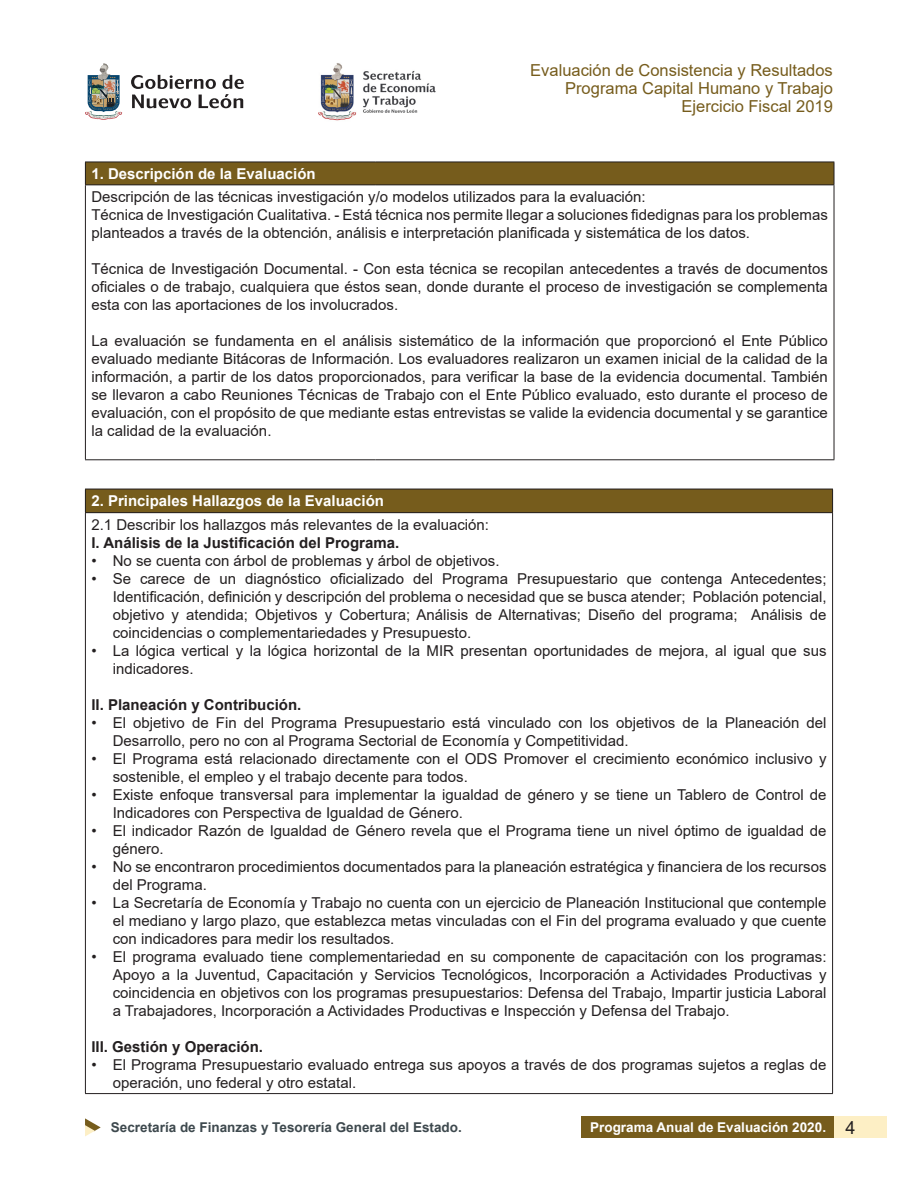
<style>
.page{position:relative;width:918px;height:1188px;background:#fff}
.page>*{position:absolute;margin:0;border:0;box-sizing:border-box;transform-origin:0 0}
.t1{font:16.5px/18px "Arial";color:#765c1c;text-align:right}
.t2{font:15px/18px "Arial";color:#231f20}
.t3{font:700 15px "Arial";color:#231f20}
.t4{font:700 15px "Arial";color:#fff}
.t5{font:700 13.5px "Arial";color:#3e494e}
.t6{font:700 13.5px "Arial";color:#fff}
.s1{font-weight:400;font-size:18px;color:#231f20}
</style>
<div class="page">
<svg style="left:131px;top:75px;width:113px;height:33px"></svg>
<svg style="left:85px;top:63px;width:38px;height:57px"></svg>
<div style="left:582px;top:1117px;width:253px;height:21px;background:#765c1c"></div>
<div style="left:835px;top:1117px;width:52px;height:21px;background:#fdefc5"></div>
<svg style="left:85px;top:1118px;width:16px;height:18px"></svg>
<img style="left:318px;top:63px;width:118px;height:58px">
<div style="left:85px;top:162px;width:749px;height:23px;background:#765c1c"></div>
<hr style="left:85px;top:162px;width:290px;height:1px;background:#231f20">
<svg style="left:85px;top:162px;width:1px;height:22px"></svg>
<hr style="left:375px;top:162px;width:459px;height:1px;background:#231f20">
<svg style="left:834px;top:162px;width:1px;height:22px"></svg>
<hr style="left:85px;top:184px;width:290px;height:1px;background:#231f20">
<hr style="left:375px;top:184px;width:459px;height:1px;background:#231f20">
<hr style="left:85px;top:185px;width:1px;height:274px;background:#231f20">
<hr style="left:834px;top:185px;width:1px;height:274px;background:#231f20">
<hr style="left:85px;top:459px;width:290px;height:1px;background:#231f20">
<hr style="left:375px;top:459px;width:459px;height:1px;background:#231f20">
<div style="left:85px;top:489px;width:748px;height:24px;background:#765c1c"></div>
<hr style="left:85px;top:489px;width:748px;height:1px;background:#231f20">
<hr style="left:85px;top:512px;width:748px;height:1px;background:#231f20">
<hr style="left:85px;top:1093px;width:748px;height:1px;background:#231f20">
<svg style="left:85px;top:489px;width:1px;height:23px"></svg>
<hr style="left:85px;top:513px;width:1px;height:580px;background:#231f20">
<svg style="left:832px;top:489px;width:1px;height:23px"></svg>
<hr style="left:832px;top:513px;width:1px;height:580px;background:#231f20">
<p class="t1" style="left:530px;top:61px;width:304px">Evaluación de Consistencia y Resultados<br>Programa Capital Humano y Trabajo<br>Ejercicio Fiscal 2019</p>
<p class="t4" style="left:91px;top:163px;width:226px">1. Descripción de la Evaluación</p>
<p class="t2" style="left:91px;top:187px;width:556px">Descripción de las técnicas investigación y/o modelos utilizados para la evaluación:</p>
<p class="t2" style="left:91px;top:205px;width:738px">Técnica de Investigación Cualitativa. - Está técnica nos permite llegar a soluciones fidedignas para los problemas planteados a través de la obtención, análisis e interpretación planificada y sistemática de los datos.</p>
<p class="t2" style="left:91px;top:259px;width:738px;text-align:justify">Técnica de Investigación Documental. - Con esta técnica se recopilan antecedentes a través de documentos oficiales o de trabajo, cualquiera que éstos sean, donde durante el proceso de investigación se complementa esta con las aportaciones de los involucrados.</p>
<p class="t2" style="left:91px;top:331px;width:738px;text-align:justify">La evaluación se fundamenta en el análisis sistemático de la información que proporcionó el Ente Público evaluado mediante Bitácoras de Información. Los evaluadores realizaron un examen inicial de la calidad de la información, a partir de los datos proporcionados, para verificar la base de la evidencia documental. También se llevaron a cabo Reuniones Técnicas de Trabajo con el Ente Público evaluado, esto durante el proceso de evaluación, con el propósito de que mediante estas entrevistas se valide la evidencia documental y se garantice la calidad de la evaluación.</p>
<p class="t4" style="left:91px;top:490px;width:294px">2. Principales Hallazgos de la Evaluación</p>
<p class="t2" style="left:91px;top:515px;width:399px">2.1 Describir los hallazgos más relevantes de la evaluación:</p>
<p class="t3" style="left:91px;top:532px;width:309px">I. Análisis de la Justificación del Programa.</p>
<p class="t2" style="left:91px;top:551px;width:410px">• No se cuenta con árbol de problemas y árbol de objetivos.</p>
<p class="t2" style="left:113px;top:569px;width:715px;text-align:justify;text-indent:-21px">• Se carece de un diagnóstico oficializado del Programa Presupuestario que contenga Antecedentes; Identificación, definición y descripción del problema o necesidad que se busca atender; Población potencial, objetivo y atendida; Objetivos y Cobertura; Análisis de Alternativas; Diseño del programa; Análisis de coincidencias o complementariedades y Presupuesto.</p>
<p class="t2" style="left:113px;top:641px;width:715px;text-indent:-21px">• La lógica vertical y la lógica horizontal de la MIR presentan oportunidades de mejora, al igual que sus indicadores.</p>
<p class="t3" style="left:91px;top:694px;width:212px">II. Planeación y Contribución.</p>
<p class="t2" style="left:113px;top:713px;width:715px;text-indent:-21px">• El objetivo de Fin del Programa Presupuestario está vinculado con los objetivos de la Planeación del<br>Desarrollo, pero no con al Programa Sectorial de Economía y Competitividad.</p>
<p class="t2" style="left:113px;top:749px;width:715px;text-indent:-21px">• El Programa está relacionado directamente con el ODS Promover el crecimiento económico inclusivo y sostenible, el empleo y el trabajo decente para todos.</p>
<p class="t2" style="left:113px;top:785px;width:715px;text-indent:-21px">• Existe enfoque transversal para implementar la igualdad de género y se tiene un Tablero de Control de<br>Indicadores con Perspectiva de Igualdad de Género.</p>
<p class="t2" style="left:113px;top:821px;width:715px;text-indent:-21px">• El indicador Razón de Igualdad de Género revela que el Programa tiene un nivel óptimo de igualdad de género.</p>
<p class="t2" style="left:113px;top:857px;width:715px;text-indent:-21px">• No se encontraron procedimientos documentados para la planeación estratégica y financiera de los recursos del Programa.</p>
<p class="t2" style="left:113px;top:893px;width:715px;text-align:justify;text-indent:-21px">• La Secretaría de Economía y Trabajo no cuenta con un ejercicio de Planeación Institucional que contemple el mediano y largo plazo, que establezca metas vinculadas con el Fin del programa evaluado y que cuente con indicadores para medir los resultados.</p>
<p class="t2" style="left:113px;top:947px;width:715px;text-align:justify;text-indent:-21px">• El programa evaluado tiene complementariedad en su componente de capacitación con los programas:<br>Apoyo a la Juventud, Capacitación y Servicios Tecnológicos, Incorporación a Actividades Productivas y coincidencia en objetivos con los programas presupuestarios: Defensa del Trabajo, Impartir justicia Laboral a Trabajadores, Incorporación a Actividades Productivas e Inspección y Defensa del Trabajo.</p>
<p class="t3" style="left:91px;top:1036px;width:173px">III. Gestión y Operación.</p>
<p class="t2" style="left:113px;top:1055px;width:715px;text-indent:-21px">• El Programa Presupuestario evaluado entrega sus apoyos a través de dos programas sujetos a reglas de operación, uno federal y otro estatal.</p>
<p class="t5" style="left:111px;top:1118px;width:352px">Secretaría de Finanzas y Tesorería General del Estado.</p>
<p class="t6" style="left:590px;top:1118px;width:267px">Programa Anual de Evaluación 2020. <span class="s1">4</span></p>
</div>
